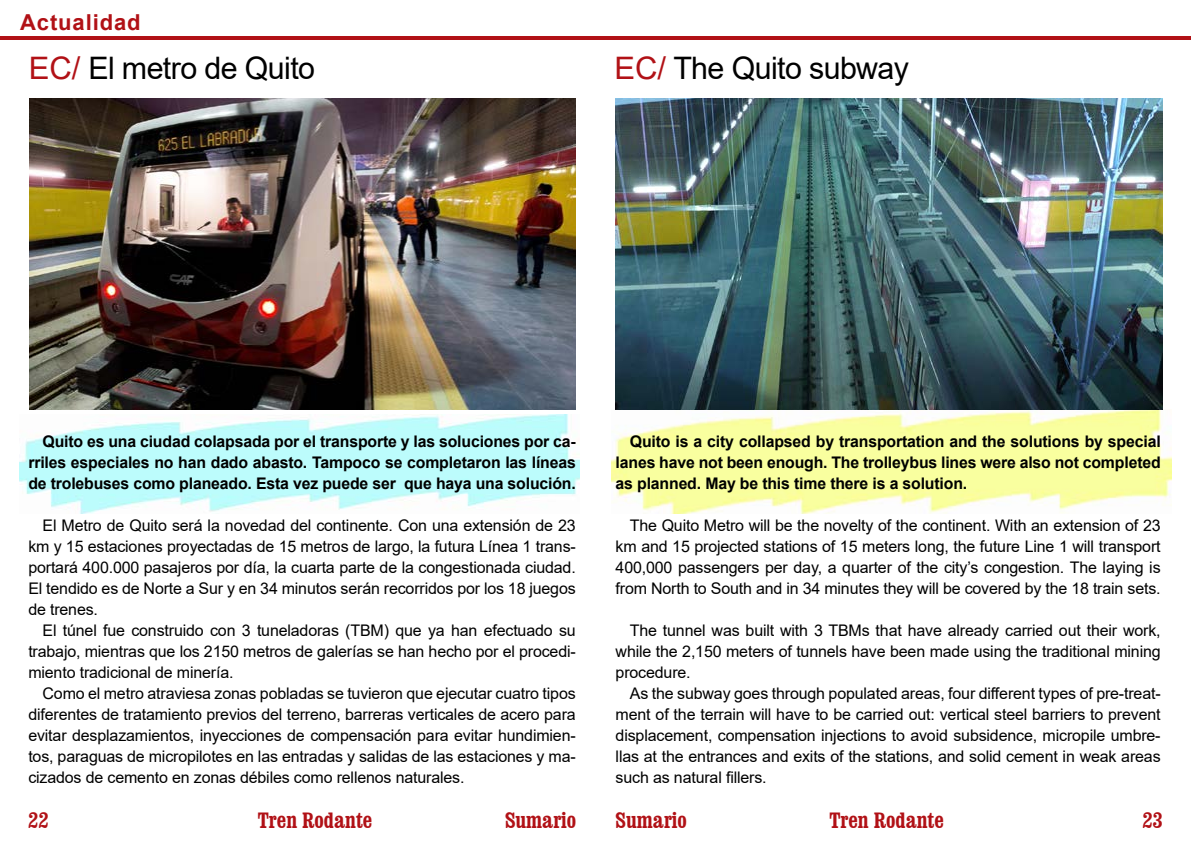
<style>
.page{position:relative;width:1191px;height:842px;background:#fff}
.page>*{position:absolute;margin:0;border:0;box-sizing:border-box;transform-origin:0 0}
.t1{font:31px "Arial";letter-spacing:-.02em;color:#000}
.t2{font:700 condensed 22px "Clarendon BT";color:#b11116}
.t3{font:700 22px "Arial";letter-spacing:.04em;color:#b11116}
.t4{font:16px/21px "Arial";letter-spacing:-.01em;color:#000;text-align:justify}
.t5{font:700 16px/21px "Arial";letter-spacing:-.01em;color:#000;text-align:justify}
.s1{color:#b11116}
</style>
<div class="page">
<hr style="left:0;top:36px;width:1191px;height:4px;background:#b11116">
<img style="left:612px;top:410px;width:559px;height:103px">
<img style="left:19px;top:414px;width:560px;height:99px">
<img style="left:30px;top:98px;width:545px;height:312px">
<img style="left:615px;top:98px;width:547px;height:312px">
<h2 class="t3" style="left:20px;top:6px;width:122px">Actualidad</h2>
<h1 class="t1" style="left:29px;top:47px;width:288px"><span class="s1">EC/</span> El metro de Quito</h1>
<h1 class="t1" style="left:614px;top:47px;width:296px"><span class="s1">EC/</span> The Quito subway</h1>
<p class="t5" style="left:28px;top:431px;width:549px;text-indent:14px">Quito es una ciudad colapsada por el transporte y las soluciones por ca&shy;rriles especiales no han dado abasto. Tampoco se completaron las líneas de trolebuses como planeado. Esta vez puede ser que haya una solución.</p>
<p class="t4" style="left:28px;top:515px;width:549px;text-indent:14px">El Metro de Quito será la novedad del continente. Con una extensión de 23 km y 15 estaciones proyectadas de 15 metros de largo, la futura Línea 1 trans&shy;portará 400.000 pasajeros por día, la cuarta parte de la congestionada ciudad.<br>El tendido es de Norte a Sur y en 34 minutos serán recorridos por los 18 juegos de trenes.</p>
<p class="t4" style="left:28px;top:620px;width:549px;text-indent:14px">El túnel fue construido con 3 tuneladoras (TBM) que ya han efectuado su trabajo, mientras que los 2150 metros de galerías se han hecho por el procedi&shy;miento tradicional de minería.</p>
<p class="t4" style="left:28px;top:682px;width:549px;text-indent:14px">Como el metro atraviesa zonas pobladas se tuvieron que ejecutar cuatro tipos diferentes de tratamiento previos del terreno, barreras verticales de acero para evitar desplazamientos, inyecciones de compensación para evitar hundimien&shy;tos, paraguas de micropilotes en las entradas y salidas de las estaciones y ma&shy;cizados de cemento en zonas débiles como rellenos naturales.</p>
<p class="t5" style="left:615px;top:431px;width:546px;text-indent:14px">Quito is a city collapsed by transportation and the solutions by special lanes have not been enough. The trolleybus lines were also not completed as planned. May be this time there is a solution.</p>
<p class="t4" style="left:615px;top:515px;width:546px;text-indent:14px">The Quito Metro will be the novelty of the continent. With an extension of 23 km and 15 projected stations of 15 meters long, the future Line 1 will transport 400,000 passengers per day, a quarter of the city’s congestion. The laying is from North to South and in 34 minutes they will be covered by the 18 train sets.</p>
<p class="t4" style="left:615px;top:620px;width:546px;text-indent:14px">The tunnel was built with 3 TBMs that have already carried out their work, while the 2,150 meters of tunnels have been made using the traditional mining procedure.</p>
<p class="t4" style="left:615px;top:683px;width:546px;text-indent:14px">As the subway goes through populated areas, four different types of pre-treat&shy;ment of the terrain will have to be carried out: vertical steel barriers to prevent displacement, compensation injections to avoid subsidence, micropile umbre&shy;llas at the entrances and exits of the stations, and solid cement in weak areas such as natural fillers.</p>
<h2 class="t2" style="left:29px;top:807px;width:22px">22</h2>
<h2 class="t2" style="left:258px;top:807px;width:116px">Tren Rodante</h2>
<h2 class="t2" style="left:505px;top:807px;width:73px">Sumario</h2>
<h2 class="t2" style="left:615px;top:807px;width:73px">Sumario</h2>
<h2 class="t2" style="left:829px;top:807px;width:116px">Tren Rodante</h2>
<h2 class="t2" style="left:1142px;top:807px;width:22px">23</h2>
</div>
